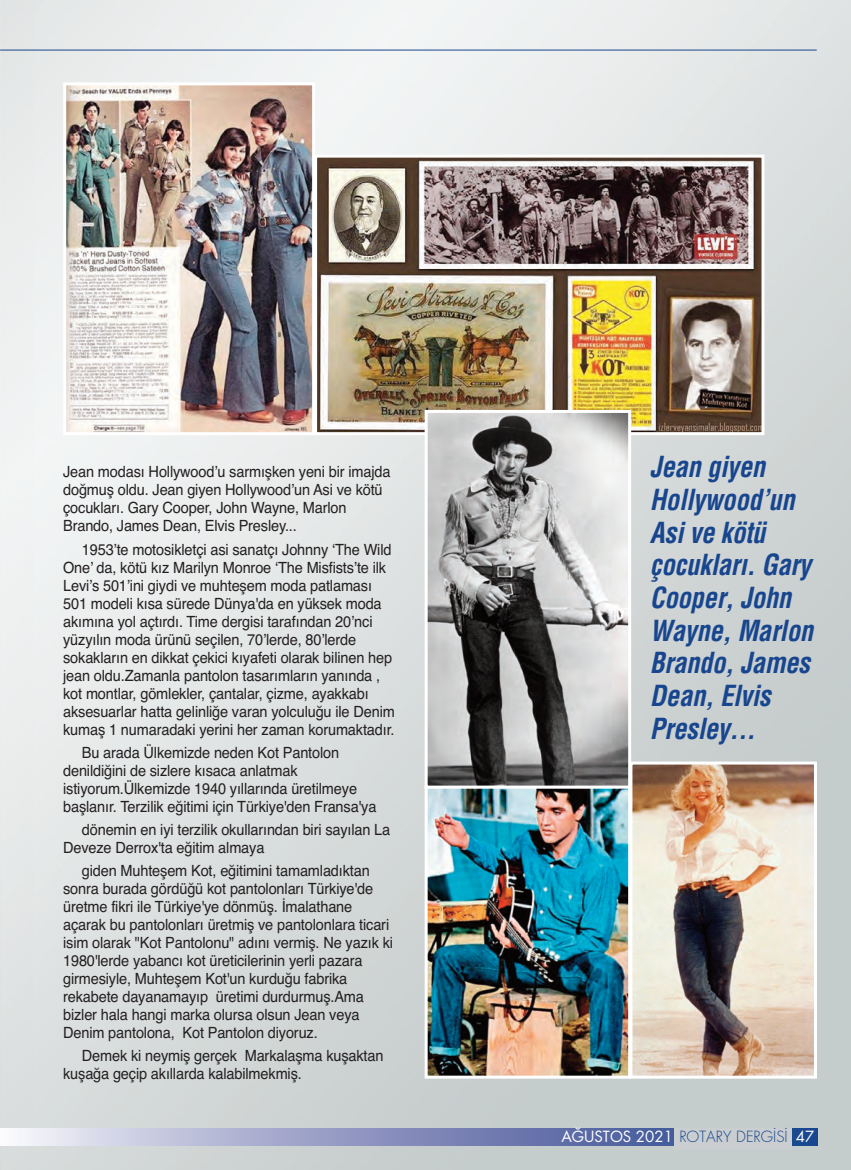
<style>
.page{position:relative;width:851px;height:1170px;background:#fff}
.page>*{position:absolute;margin:0;border:0;box-sizing:border-box;transform-origin:0 0}
.t1{font:italic 700 28.35px/32.5px "Helveticam Cond";letter-spacing:-.01em;color:#18468e;scale:.94 1}
.t2{font:15.45px/18px "Helvetica";letter-spacing:-.01em;color:#231f20;scale:.94 1}
.t3{font:15px "Futura Bookm";color:#fff}
.s1{font-family:"Futura Lightm";color:#18468e}
</style>
<div class="page">
<img style="left:0;top:0;width:850px;height:1169px">
<hr style="left:0;top:50px;width:816px;height:1px;background:#18468e">
<svg style="left:1px;top:1127px;width:816px;height:17px;background:#98a0c5"></svg>
<div style="left:674px;top:1127px;width:117px;height:22px;background:#caced0"></div>
<svg style="left:0;top:1127px;width:1px;height:17px"></svg>
<img style="left:67px;top:86px;width:244px;height:345px">
<div style="left:63px;top:82px;width:252px;height:353px;border:3px solid #fff"></div>
<img style="left:428px;top:789px;width:199px;height:285px">
<div style="left:424px;top:785px;width:207px;height:293px;border:3px solid #fff"></div>
<img style="left:633px;top:765px;width:179px;height:309px">
<div style="left:629px;top:761px;width:187px;height:317px;border:3px solid #fff"></div>
<img style="left:318px;top:159px;width:442px;height:272px">
<div style="left:314px;top:155px;width:450px;height:280px;border:3px solid #fff"></div>
<img style="left:428px;top:414px;width:199px;height:370px">
<div style="left:424px;top:410px;width:207px;height:378px;border:3px solid #fff"></div>
<p class="t2" style="left:63px;top:463px;width:350px">Jean modası Hollywood’u sarmışken yeni bir imajda doğmuş oldu. Jean giyen Hollywood’un Asi ve kötü çocukları. Gary Cooper, John Wayne, Marlon Brando, James Dean, Elvis Presley...</p>
<p class="t2" style="left:63px;top:540px;width:354px;text-indent:19px">1953’te motosikletçi asi sanatçı Johnny ‘The Wild One’ da, kötü kız Marilyn Monroe ‘The Misfists’te ilk Levi’s 501’ini giydi ve muhteşem moda patlaması 501 modeli kısa sürede Dünya'da en yüksek moda akımına yol açtırdı. Time dergisi tarafından 20’nci yüzyılın moda ürünü seçilen, 70’lerde, 80’lerde sokakların en dikkat çekici kıyafeti olarak bilinen hep jean oldu.Zamanla pantolon tasarımların yanında , kot montlar, gömlekler, çantalar, çizme, ayakkabı aksesuarlar hatta gelinliğe varan yolculuğu ile Denim kumaş 1 numaradaki yerini her zaman korumaktadır.</p>
<p class="t2" style="left:63px;top:743px;width:335px;text-indent:19px">Bu arada Ülkemizde neden Kot Pantolon denildiğini de sizlere kısaca anlatmak istiyorum.Ülkemizde 1940 yıllarında üretilmeye başlanır. Terzilik eğitimi için Türkiye'den Fransa'ya</p>
<p class="t2" style="left:63px;top:820px;width:349px;text-indent:19px">dönemin en iyi terzilik okullarından biri sayılan La<br>Deveze Derrox'ta eğitim almaya</p>
<p class="t2" style="left:63px;top:861px;width:352px;text-indent:19px">giden Muhteşem Kot, eğitimini tamamladıktan sonra burada gördüğü kot pantolonları Türkiye'de üretme fikri ile Türkiye'ye dönmüş. İmalathane açarak bu pantolonları üretmiş ve pantolonlara ticari isim olarak "Kot Pantolonu" adını vermiş. Ne yazık ki 1980'lerde yabancı kot üreticilerinin yerli pazara girmesiyle, Muhteşem Kot'un kurduğu fabrika rekabete dayanamayıp üretimi durdurmuş.Ama bizler hala hangi marka olursa olsun Jean veya Denim pantolona, Kot Pantolon diyoruz.</p>
<p class="t2" style="left:63px;top:1046px;width:342px;text-indent:19px">Demek ki neymiş gerçek Markalaşma kuşaktan kuşağa geçip akıllarda kalabilmekmiş.</p>
<h1 class="t1" style="left:650px;top:451px;width:175px">Jean giyen<br>Hollywood’un<br>Asi ve kötü çocukları. Gary<br>Cooper, John<br>Wayne, Marlon<br>Brando, James<br>Dean, Elvis<br>Presley...</h1>
<p class="t3" style="left:561px;top:1125px;width:254px">AĞUSTOS 2021 <span class="s1">ROTARY DERGİSİ</span> 47</p>
</div>
